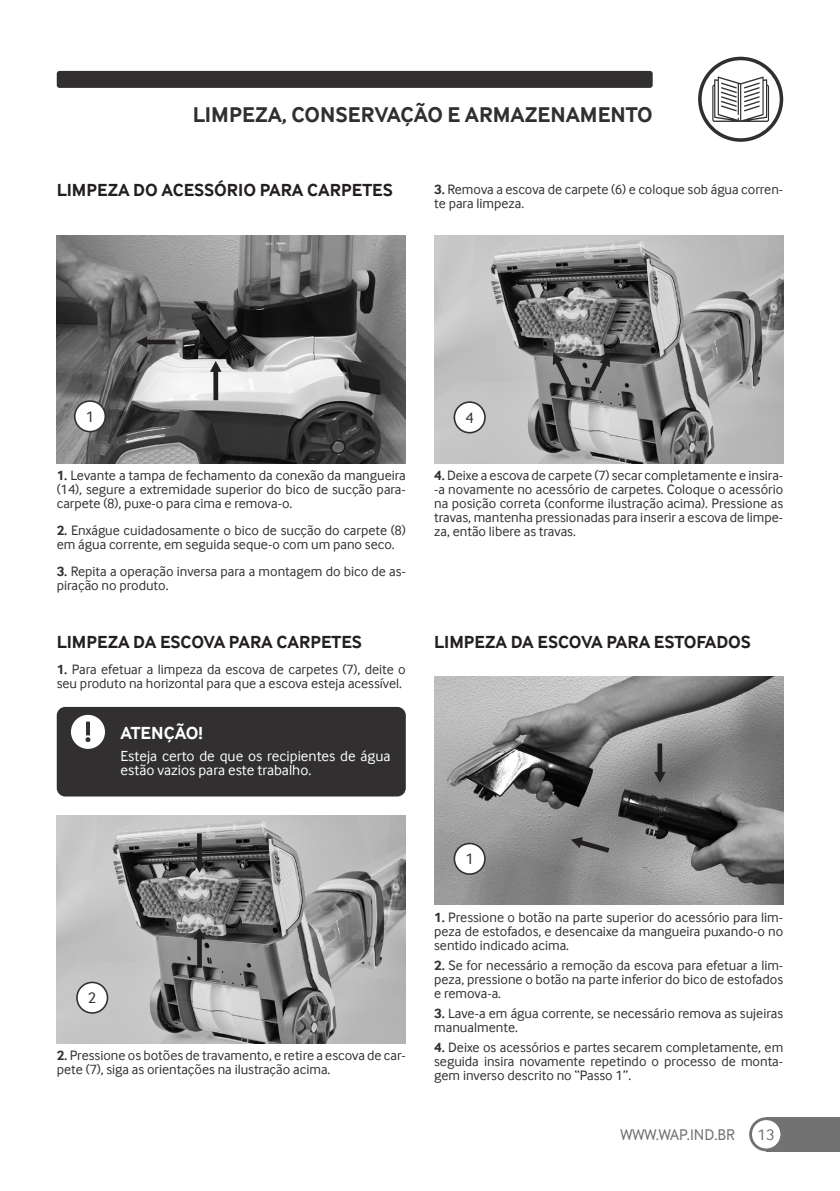
<style>
.page{position:relative;width:840px;height:1191px;background:#fff}
.page>*{position:absolute;margin:0;border:0;box-sizing:border-box;transform-origin:0 0}
.t1{font:700 22px "Inter Face";color:#312f30}
.t2{font:700 18px "Inter Face";color:#231f20}
.t3{font:700 18px "Inter Face";color:#fff}
.t4{font:16px "Inter Face";color:#717271}
.t5{font:15.8px "Inter Face";color:#312f30}
.t6{font:15px/14px "Inter Face";color:#fff}
.t7{font:14px/14px "Inter Face";color:#312f30}
.s1{font-weight:700}
</style>
<div class="page">
<div style="left:765px;top:1117px;width:74px;height:34px;background:#717271"></div>
<svg style="left:748px;top:1117px;width:34px;height:34px"></svg>
<div style="left:751px;top:1120px;width:29px;height:28px;background:#fff;border-radius:50%"></div>
<div style="left:57px;top:71px;width:595px;height:17px;background:#312f30;border-radius:3px"></div>
<svg style="left:697px;top:57px;width:85px;height:85px"></svg>
<div style="left:701px;top:60px;width:78px;height:78px;background:#fff;border-radius:50%"></div>
<svg style="left:712px;top:77px;width:56px;height:45px"></svg>
<div style="left:57px;top:707px;width:348px;height:89px;background:#312f30;border-radius:9px"></div>
<div style="left:71px;top:715px;width:34px;height:34px;background:#fff;border-radius:50%"></div>
<svg style="left:85px;top:721px;width:5px;height:21px"></svg>
<img style="left:57px;top:235px;width:348px;height:228px">
<svg style="left:210px;top:361px;width:11px;height:39px"></svg>
<svg style="left:136px;top:336px;width:39px;height:12px"></svg>
<svg style="left:74px;top:400px;width:32px;height:32px"></svg>
<div style="left:75px;top:402px;width:29px;height:29px;background:#fff;border-radius:50%"></div>
<img style="left:57px;top:815px;width:348px;height:228px">
<svg style="left:76px;top:981px;width:32px;height:32px"></svg>
<div style="left:78px;top:983px;width:29px;height:29px;background:#fff;border-radius:50%"></div>
<svg style="left:193px;top:833px;width:12px;height:39px"></svg>
<svg style="left:193px;top:928px;width:12px;height:39px"></svg>
<img style="left:434px;top:235px;width:348px;height:228px">
<svg style="left:453px;top:401px;width:32px;height:32px"></svg>
<div style="left:455px;top:403px;width:29px;height:29px;background:#fff;border-radius:50%"></div>
<svg style="left:590px;top:355px;width:19px;height:36px"></svg>
<svg style="left:552px;top:353px;width:20px;height:36px"></svg>
<img style="left:434px;top:677px;width:348px;height:227px">
<svg style="left:453px;top:842px;width:32px;height:33px"></svg>
<div style="left:455px;top:844px;width:29px;height:29px;background:#fff;border-radius:50%"></div>
<svg style="left:570px;top:837px;width:39px;height:15px"></svg>
<svg style="left:653px;top:743px;width:12px;height:40px"></svg>
<h1 class="t1" style="left:193px;top:102px;width:461px">LIMPEZA, CONSERVAÇÃO E ARMAZENAMENTO</h1>
<p class="t2" style="left:57px;top:180px;width:337px">LIMPEZA DO ACESSÓRIO PARA CARPETES</p>
<p class="t7" style="left:434px;top:182px;width:350px"><span class="s1">3.</span> Remova a escova de carpete (6) e coloque sob água corren&shy;te para limpeza.</p>
<p class="t5" style="left:86px;top:407px;width:10px">1</p>
<p class="t7" style="left:57px;top:468px;width:350px;text-align:justify"><span class="s1">1.</span> Levante a tampa de fechamento da conexão da mangueira (14), segure a extremidade superior do bico de sucção para&shy;carpete (8), puxe-o para cima e remova-o.</p>
<p class="t7" style="left:57px;top:523px;width:350px"><span class="s1">2.</span> Enxágue cuidadosamente o bico de sucção do carpete (8) em água corrente, em seguida seque-o com um pano seco.</p>
<p class="t7" style="left:57px;top:564px;width:350px"><span class="s1">3.</span> Repita a operação inversa para a montagem do bico de as&shy;piração no produto.</p>
<p class="t2" style="left:57px;top:631px;width:306px">LIMPEZA DA ESCOVA PARA CARPETES</p>
<p class="t7" style="left:57px;top:662px;width:350px"><span class="s1">1.</span> Para efetuar a limpeza da escova de carpetes (7), deite o seu produto na horizontal para que a escova esteja acessível.</p>
<p class="t3" style="left:120px;top:723px;width:84px">ATENÇÃO!</p>
<p class="t6" style="left:120px;top:749px;width:271px">Esteja certo de que os recipientes de água estão vazios para este trabalho.</p>
<p class="t5" style="left:465px;top:408px;width:10px">4</p>
<p class="t7" style="left:434px;top:468px;width:350px;text-align:justify"><span class="s1">4.</span> Deixe a escova de carpete (7) secar completamente e insira--a novamente no acessório de carpetes. Coloque o acessório na posição correta (conforme ilustração acima). Pressione as travas, mantenha pressionadas para inserir a escova de limpe&shy;za, então libere as travas.</p>
<p class="t2" style="left:434px;top:631px;width:318px">LIMPEZA DA ESCOVA PARA ESTOFADOS</p>
<p class="t5" style="left:88px;top:988px;width:10px">2</p>
<p class="t7" style="left:57px;top:1048px;width:350px"><span class="s1">2.</span> Pressione os botões de travamento, e retire a escova de car&shy;pete (7), siga as orientações na ilustração acima.</p>
<p class="t5" style="left:465px;top:850px;width:10px">1</p>
<p class="t7" style="left:434px;top:909px;width:350px;text-align:justify"><span class="s1">1.</span> Pressione o botão na parte superior do acessório para lim&shy;peza de estofados, e desencaixe da mangueira puxando-o no sentido indicado acima.</p>
<p class="t7" style="left:434px;top:958px;width:350px;text-align:justify"><span class="s1">2.</span> Se for necessário a remoção da escova para efetuar a lim&shy;peza, pressione o botão na parte inferior do bico de estofados e remova-a.</p>
<p class="t7" style="left:434px;top:1006px;width:350px"><span class="s1">3.</span> Lave-a em água corrente, se necessário remova as sujeiras manualmente.</p>
<p class="t7" style="left:434px;top:1040px;width:350px;text-align:justify"><span class="s1">4.</span> Deixe os acessórios e partes secarem completamente, em seguida insira novamente repetindo o processo de monta&shy;gem inverso descrito no “Passo 1”.</p>
<p class="t4" style="left:620px;top:1125px;width:116px">WWW.WAP.IND.BR</p>
<p class="t4" style="left:757px;top:1125px;width:19px">13</p>
</div>
